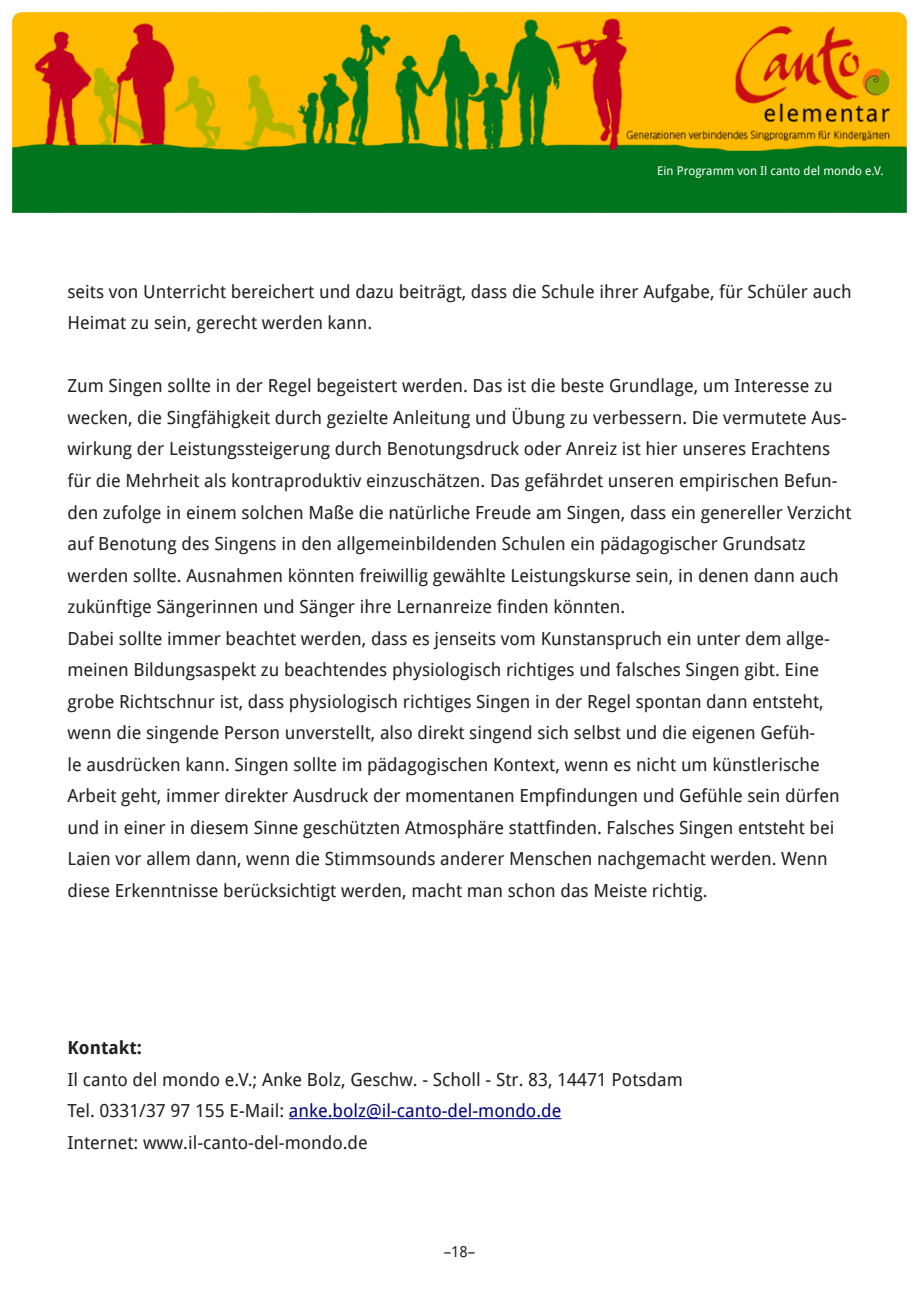
<style>
.page{position:relative;width:919px;height:1289px;background:#fff}
.page>*{position:absolute;margin:0;border:0;box-sizing:border-box;transform-origin:0 0}
.t1{font:18px/31.5px "Droid Sans";color:#231f20}
.t2{font:700 18px "Droid Sans";color:#231f20}
.t3{font:15px "Droid Sans";color:#231f20}
.t4{font:12px "Droid Sans";color:#fff}
.s1{color:#000080}
</style>
<div class="page">
<img style="left:13px;top:13px;width:893px;height:199px">
<hr style="left:289px;top:1118px;width:272px;height:1px;background:#000080">
<p class="t4" style="left:657px;top:162px;width:228px">Ein Programm von Il canto del mondo e.V.</p>
<p class="t1" style="left:67px;top:275px;width:785px">seits von Unterricht bereichert und dazu beiträgt, dass die Schule ihrer Aufgabe, für Schüler auch<br>Heimat zu sein, gerecht werden kann.</p>
<p class="t1" style="left:67px;top:370px;width:785px">Zum Singen sollte in der Regel begeistert werden. Das ist die beste Grundlage, um Interesse zu wecken, die Singfähigkeit durch gezielte Anleitung und Übung zu verbessern. Die vermutete Aus&shy;wirkung der Leistungssteigerung durch Benotungsdruck oder Anreiz ist hier unseres Erachtens für die Mehrheit als kontraproduktiv einzuschätzen. Das gefährdet unseren empirischen Befun&shy;den zufolge in einem solchen Maße die natürliche Freude am Singen, dass ein genereller Verzicht auf Benotung des Singens in den allgemeinbildenden Schulen ein pädagogischer Grundsatz werden sollte. Ausnahmen könnten freiwillig gewählte Leistungskurse sein, in denen dann auch zukünftige Sängerinnen und Sänger ihre Lernanreize finden könnten.<br>Dabei sollte immer beachtet werden, dass es jenseits vom Kunstanspruch ein unter dem allge&shy;meinen Bildungsaspekt zu beachtendes physiologisch richtiges und falsches Singen gibt. Eine grobe Richtschnur ist, dass physiologisch richtiges Singen in der Regel spontan dann entsteht, wenn die singende Person unverstellt, also direkt singend sich selbst und die eigenen Gefüh-<br>le ausdrücken kann. Singen sollte im pädagogischen Kontext, wenn es nicht um künstlerische Arbeit geht, immer direkter Ausdruck der momentanen Empfindungen und Gefühle sein dürfen und in einer in diesem Sinne geschützten Atmosphäre stattfinden. Falsches Singen entsteht bei Laien vor allem dann, wenn die Stimmsounds anderer Menschen nachgemacht werden. Wenn diese Erkenntnisse berücksichtigt werden, macht man schon das Meiste richtig.</p>
<p class="t2" style="left:67px;top:1035px;width:76px">Kontakt:</p>
<p class="t1" style="left:67px;top:1063px;width:616px">Il canto del mondo e.V.; Anke Bolz, Geschw. - Scholl - Str. 83, 14471 Potsdam<br>Tel. 0331/37 97 155 E-Mail: <span class="s1">anke.bolz@il-canto-del-mondo.de<br></span>Internet: www.il-canto-del-mondo.de</p>
<p class="t3" style="left:443px;top:1241px;width:33px">–18–</p>
</div>
